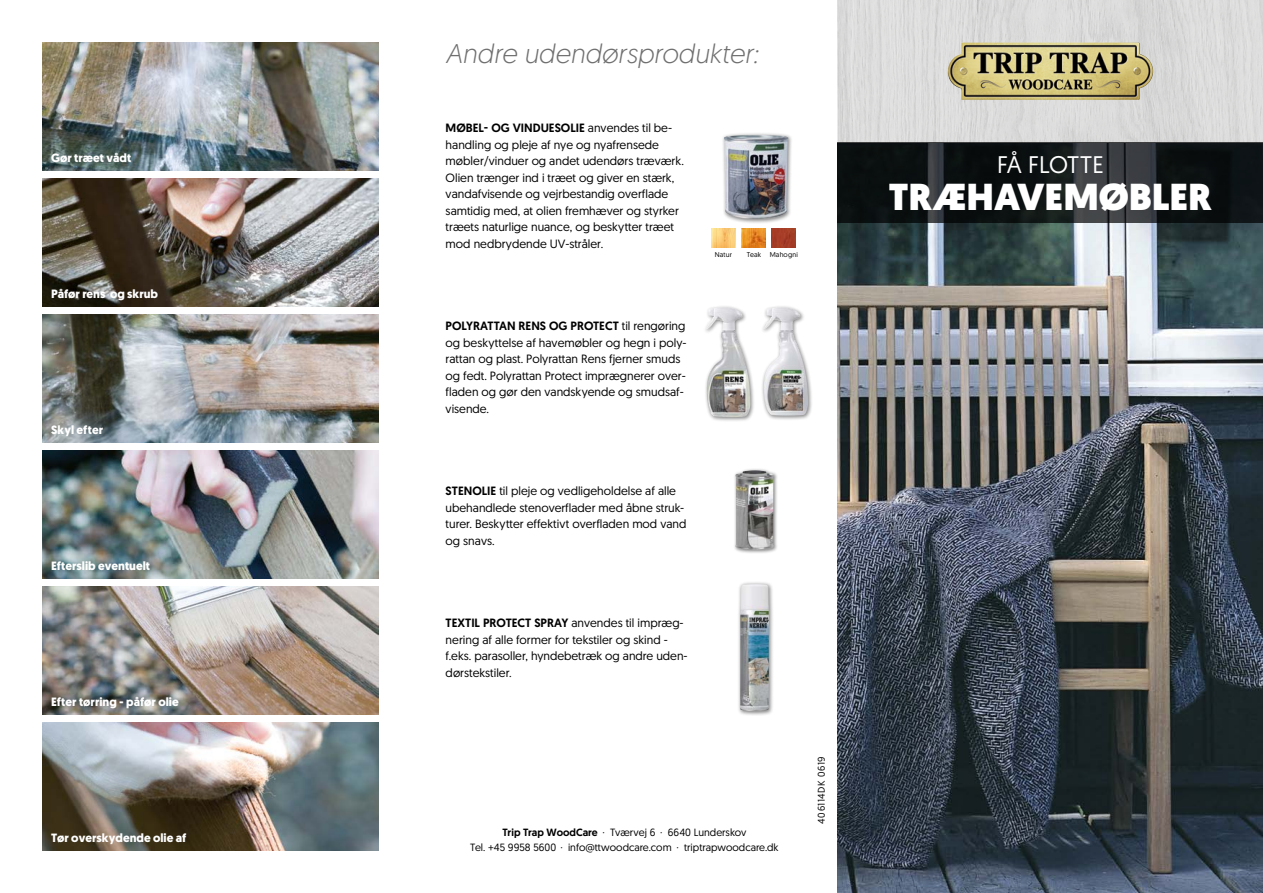
<style>
.page{position:relative;width:1263px;height:893px;background:#fff}
.page>*{position:absolute;margin:0;border:0;box-sizing:border-box;transform-origin:0 0}
.t1{font:900 37.5px "Geomanist";color:#fff}
.t2{font:italic 300 27px "Geomanist";color:#706f6f}
.t3{font:24px "Geomanist";letter-spacing:-.015em;color:#fff}
.t4{font:12px/16.5px "Geomanist";color:#000}
.t5{font:700 12px "Geomanist";color:#fff}
.t6{font:10.5px/15px "Geomanist";color:#000;text-align:center}
.t7{font:9.75px "Geomanist";letter-spacing:.055em;color:#000}
.t8{font:6.9px "Geomanist";letter-spacing:.025em;color:#000}
.s1{font-weight:500}
</style>
<div class="page">
<img style="left:838px;top:223px;width:425px;height:670px">
<img style="left:43px;top:179px;width:335px;height:127px">
<img style="left:43px;top:43px;width:335px;height:127px">
<img style="left:838px;top:0;width:425px;height:142px">
<svg style="left:838px;top:142px;width:425px;height:81px;background:#171b1d"></svg>
<img style="left:947px;top:43px;width:206px;height:57px">
<img style="left:43px;top:587px;width:335px;height:127px">
<img style="left:43px;top:723px;width:335px;height:127px">
<img style="left:43px;top:315px;width:335px;height:127px">
<img style="left:43px;top:451px;width:335px;height:127px">
<div style="left:733px;top:468px;width:45px;height:87px;background:#000;opacity:.5"></div>
<img style="left:735px;top:470px;width:39px;height:80px">
<div style="left:761px;top:305px;width:52px;height:116px;background:#000;opacity:.5"></div>
<img style="left:766px;top:307px;width:16px;height:12px">
<div style="left:703px;top:305px;width:53px;height:117px;background:#000;opacity:.5"></div>
<img style="left:708px;top:307px;width:14px;height:12px">
<div style="left:737px;top:582px;width:37px;height:134px;background:#000;opacity:.5"></div>
<img style="left:740px;top:584px;width:29px;height:127px">
<div style="left:721px;top:132px;width:73px;height:92px;background:#000;opacity:.5"></div>
<img style="left:724px;top:135px;width:64px;height:84px">
<img style="left:772px;top:229px;width:24px;height:19px">
<img style="left:711px;top:229px;width:24px;height:19px">
<img style="left:742px;top:229px;width:24px;height:19px">
<p class="t5" style="left:51px;top:149px;width:82px">Gør træet vådt</p>
<p class="t5" style="left:51px;top:285px;width:108px">Påfør rens og skrub</p>
<p class="t5" style="left:51px;top:422px;width:54px">Skyl efter</p>
<p class="t5" style="left:51px;top:558px;width:101px">Efterslib eventuelt</p>
<p class="t5" style="left:51px;top:694px;width:129px">Efter tørring - påfør olie</p>
<p class="t5" style="left:51px;top:830px;width:137px">Tør overskydende olie af</p>
<h2 class="t2" style="left:446px;top:36px;width:314px">Andre udendørsprodukter:</h2>
<p class="t4" style="left:446px;top:120px;width:240px"><span class="s1">MØBEL- OG VINDUESOLIE</span> anvendes til be&shy;handling og pleje af nye og nyafrensede møbler/vinduer og andet udendørs træværk.<br>Olien trænger ind i træet og giver en stærk, vandafvisende og vejrbestandig overflade samtidig med, at olien fremhæver og styrker træets naturlige nuance, og beskytter træet mod nedbrydende UV-stråler.</p>
<p class="t4" style="left:446px;top:318px;width:242px"><span class="s1">POLYRATTAN RENS OG PROTECT</span> til rengøring og beskyttelse af havemøbler og hegn i poly&shy;rattan og plast. Polyrattan Rens fjerner smuds og fedt. Polyrattan Protect imprægnerer over&shy;fladen og gør den vandskyende og smudsaf&shy;visende.</p>
<p class="t8" style="left:715px;top:250px;width:19px">Natur</p>
<p class="t8" style="left:747px;top:250px;width:53px">Teak Mahogni</p>
<p class="t4" style="left:446px;top:483px;width:242px"><span class="s1">STENOLIE</span> til pleje og vedligeholdelse af alle ubehandlede stenoverflader med åbne struk&shy;turer. Beskytter effektivt overfladen mod vand og snavs.</p>
<p class="t4" style="left:446px;top:615px;width:244px"><span class="s1">TEXTIL PROTECT SPRAY</span> anvendes til impræg&shy;nering af alle former for tekstiler og skind - f.eks. parasoller, hyndebetræk og andre uden&shy;dørstekstiler.</p>
<p class="t6" style="left:470px;top:824px;width:310px"><span class="s1">Trip Trap WoodCare</span> · Tværvej 6 · 6640 Lunderskov<br>Tel. +45 9958 5600 · info@ttwoodcare.com · triptrapwoodcare.dk</p>
<p class="t7" style="left:815px;top:824px;width:69px;rotate:-90deg">406114DK 0619</p>
<h3 class="t3" style="left:997px;top:149px;width:108px">FÅ FLOTTE</h3>
<h1 class="t1" style="left:889px;top:171px;width:324px">TRÆHAVEMØBLER</h1>
</div>
